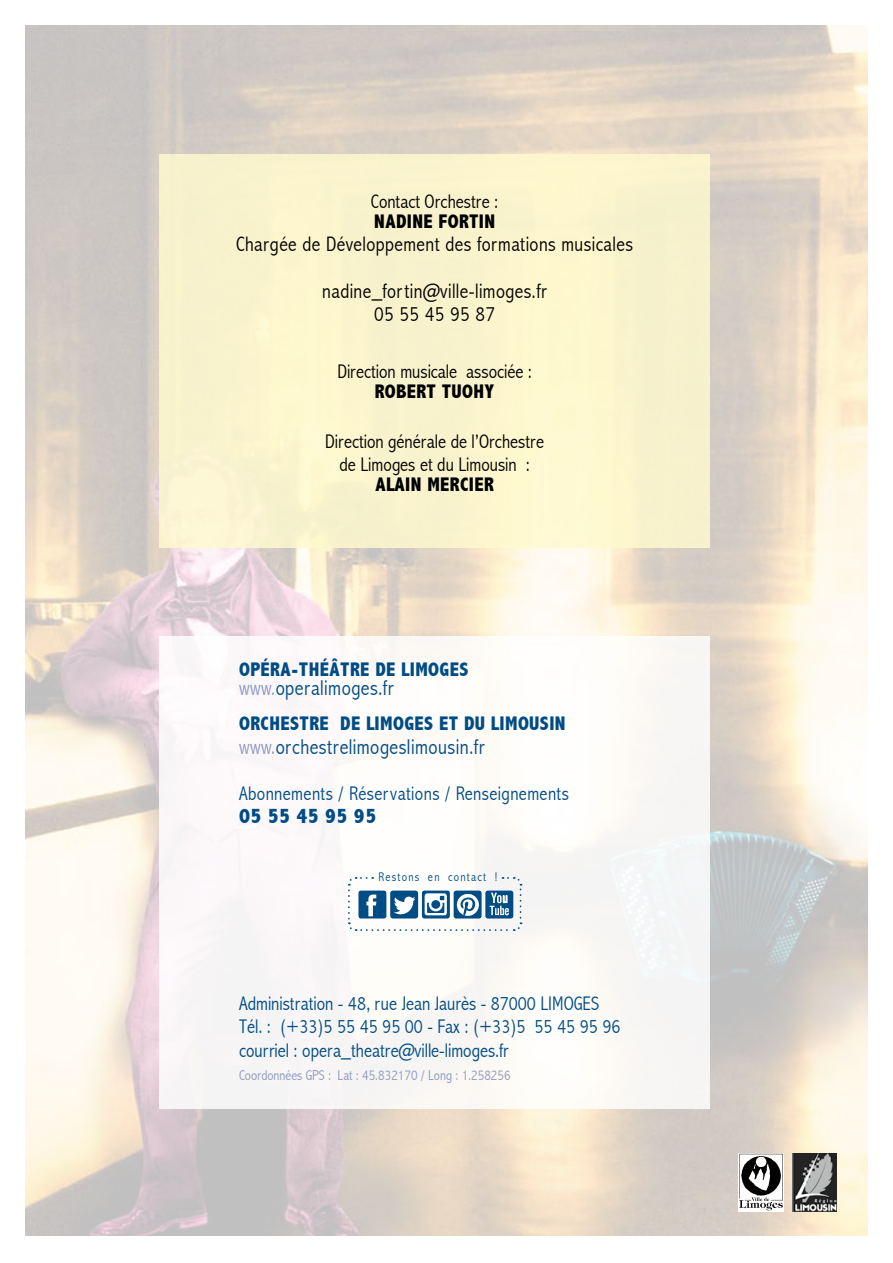
<style>
.page{position:relative;width:893px;height:1263px;background:#fff}
.page>*{position:absolute;margin:0;border:0;box-sizing:border-box;transform-origin:0 0}
.t1{font:300 condensed 21.45px "Abadi";letter-spacing:.02em;color:#004c84}
.t2{font:800 condensed 21.45px "Abadi";letter-spacing:.02em;color:#004c84}
.t3{font:300 condensed 21px/23.2px "Abadi";letter-spacing:.02em;color:#000;text-align:center}
.t4{font:300 condensed 19.65px/23.2px "Abadi";color:#004c84}
.t5{font:300 condensed 19.65px/23.2px "Abadi";color:#000;text-align:center}
.t6{font:800 condensed 19.65px "Abadi";letter-spacing:.02em;color:#004c84}
.t7{font:300 condensed 19.65px "Abadi";letter-spacing:.02em;color:#004c84}
.t8{font:800 condensed 19.65px "Abadi";letter-spacing:.02em;color:#000}
.t9{font:300 condensed 14.4px "Abadi";color:#8b99be}
.t10{font:300 condensed 12.6px "Abadi";letter-spacing:.1em;color:#004c84}
.s1{color:#8b99be}
</style>
<div class="page">
<img style="left:26px;top:26px;width:841px;height:1210px">
<img style="left:793px;top:1153px;width:44px;height:58px">
<svg style="left:738px;top:1153px;width:45px;height:58px"></svg>
<svg style="left:739px;top:1154px;width:44px;height:56px"></svg>
<div style="left:159px;top:636px;width:551px;height:473px;background:#fcf8f7"></div>
<svg style="left:348px;top:877px;width:174px;height:54px"></svg>
<div style="left:159px;top:154px;width:551px;height:393px;background:#faf3cd"></div>
<p class="t5" style="left:371px;top:190px;width:129px">Contact Orchestre :</p>
<p class="t8" style="left:374px;top:210px;width:22px">NADINE</p>
<p class="t8" style="left:439px;top:210px;width:58px">FORTIN</p>
<p class="t3" style="left:236px;top:232px;width:398px">Chargée de Développement des formations musicales</p>
<p class="t3" style="left:322px;top:279px;width:226px">nadine_fortin@ville-limoges.fr<br>05 55 45 95 87</p>
<p class="t5" style="left:337px;top:360px;width:196px">Direction musicale associée :</p>
<p class="t8" style="left:375px;top:380px;width:43px">ROBERT</p>
<p class="t8" style="left:442px;top:380px;width:54px">TUOHY</p>
<p class="t5" style="left:325px;top:430px;width:221px">Direction générale de l’Orchestre de Limoges et du Limousin :</p>
<p class="t8" style="left:375px;top:473px;width:21px">ALAIN</p>
<p class="t8" style="left:427px;top:473px;width:68px">MERCIER</p>
<p class="t6" style="left:239px;top:658px;width:231px">OPÉRA-THÉÂTRE DE LIMOGES</p>
<p class="t1" style="left:239px;top:676px;width:156px"><span class="s1">www.</span>operalimoges.fr</p>
<p class="t6" style="left:239px;top:712px;width:328px">ORCHESTRE DE LIMOGES ET DU LIMOUSIN</p>
<p class="t1" style="left:239px;top:734px;width:247px"><span class="s1">www.</span>orchestrelimogeslimousin.fr</p>
<p class="t7" style="left:239px;top:782px;width:331px">Abonnements / Réservations / Renseignements</p>
<p class="t2" style="left:239px;top:804px;width:139px">05 55 45 95 95</p>
<p class="t10" style="left:379px;top:869px;width:120px">Restons en contact !</p>
<p class="t4" style="left:239px;top:992px;width:383px">Administration - 48, rue Jean Jaurès - 87000 LIMOGES<br>Tél. : (+33)5 55 45 95 00 - Fax : (+33)5 55 45 95 96 courriel : opera_theatre@ville-limoges.fr</p>
<p class="t9" style="left:239px;top:1067px;width:273px">Coordonnées GPS : Lat : 45.832170 / Long : 1.258256</p>
</div>
